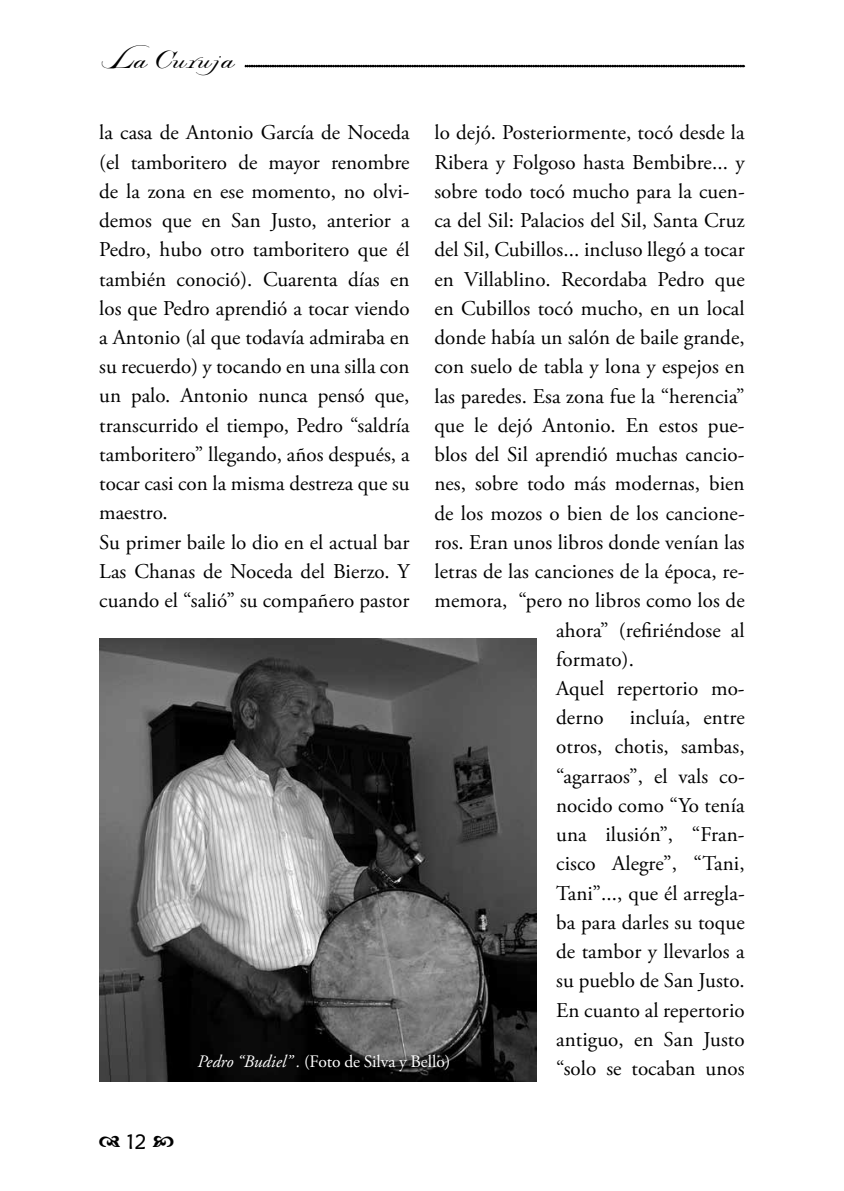
<style>
.page{position:relative;width:844px;height:1191px;background:#fff}
.page>*{position:absolute;margin:0;border:0;box-sizing:border-box;transform-origin:0 0}
.t1{font:24.5px "Stockwell";color:#000}
.t2{font:21px/29.2px "Adobe Garamond Pro";letter-spacing:.005em;color:#000}
.t3{font:21px "Maiandra GD";color:#000}
.t4{font:17.5px "Adobe Garamond Pro";color:#fff}
.s1{font-style:italic}
</style>
<div class="page">
<svg style="left:245px;top:65px;width:499px;height:2px"></svg>
<img style="left:99px;top:638px;width:437px;height:443px">
<p class="t1" style="left:99px;top:46px;width:136px">La Curuja</p>
<p class="t2" style="left:99px;top:119px;width:312px">la casa de Antonio García de Noceda (el tamboritero de mayor renombre de la zona en ese momento, no olvi&shy;demos que en San Justo, anterior a Pedro, hubo otro tamboritero que él también conoció). Cuarenta días en los que Pedro aprendió a tocar viendo a Antonio (al que todavía admiraba en su recuerdo) y tocando en una silla con un palo. Antonio nunca pensó que, transcurrido el tiempo, Pedro “saldría tamboritero” llegando, años después, a tocar casi con la misma destreza que su maestro.<br>Su primer baile lo dio en el actual bar Las Chanas de Noceda del Bierzo. Y cuando el “salió” su compañero pastor</p>
<p class="t2" style="left:434px;top:119px;width:312px">lo dejó. Posteriormente, tocó desde la</p>
<p class="t2" style="left:434px;top:148px;width:312px">Ribera y Folgoso hasta Bembibre... y</p>
<p class="t2" style="left:434px;top:177px;width:312px">sobre todo tocó mucho para la cuen-</p>
<p class="t2" style="left:434px;top:207px;width:311px">ca del Sil: Palacios del Sil, Santa Cruz</p>
<p class="t2" style="left:434px;top:236px;width:312px">del Sil, Cubillos... incluso llegó a tocar</p>
<p class="t2" style="left:434px;top:265px;width:312px">en Villablino. Recordaba Pedro que</p>
<p class="t2" style="left:434px;top:294px;width:312px">en Cubillos tocó mucho, en un local</p>
<p class="t2" style="left:434px;top:323px;width:312px">donde había un salón de baile grande,</p>
<p class="t2" style="left:434px;top:353px;width:312px">con suelo de tabla y lona y espejos en</p>
<p class="t2" style="left:434px;top:382px;width:312px">las paredes. Esa zona fue la “herencia”</p>
<p class="t2" style="left:434px;top:411px;width:312px">que le dejó Antonio. En estos pue-</p>
<p class="t2" style="left:434px;top:440px;width:312px">blos del Sil aprendió muchas cancio-</p>
<p class="t2" style="left:434px;top:470px;width:312px">nes, sobre todo más modernas, bien</p>
<p class="t2" style="left:434px;top:499px;width:312px">de los mozos o bien de los cancione-</p>
<p class="t2" style="left:434px;top:528px;width:312px">ros. Eran unos libros donde venían las</p>
<p class="t2" style="left:434px;top:557px;width:311px">letras de las canciones de la época, re-</p>
<p class="t2" style="left:434px;top:587px;width:312px">memora, “pero no libros como los de</p>
<p class="t2" style="left:556px;top:616px;width:190px">ahora” (refiriéndose al</p>
<p class="t2" style="left:556px;top:645px;width:79px">formato).</p>
<p class="t2" style="left:556px;top:674px;width:190px">Aquel repertorio mo-</p>
<p class="t2" style="left:556px;top:703px;width:190px">derno incluía, entre</p>
<p class="t2" style="left:556px;top:733px;width:190px">otros, chotis, sambas,</p>
<p class="t2" style="left:556px;top:762px;width:190px">“agarraos”, el vals co-</p>
<p class="t2" style="left:556px;top:791px;width:190px">nocido como “Yo tenía</p>
<p class="t2" style="left:556px;top:820px;width:190px">una ilusión”, “Fran-</p>
<p class="t2" style="left:556px;top:850px;width:190px">cisco Alegre”, “Tani,</p>
<p class="t2" style="left:556px;top:879px;width:190px">Tani”..., que él arregla-</p>
<p class="t2" style="left:556px;top:908px;width:190px">ba para darles su toque</p>
<p class="t2" style="left:556px;top:937px;width:190px">de tambor y llevarlos a</p>
<p class="t2" style="left:556px;top:967px;width:190px">su pueblo de San Justo.</p>
<p class="t2" style="left:556px;top:996px;width:190px">En cuanto al repertorio</p>
<p class="t2" style="left:556px;top:1025px;width:190px">antiguo, en San Justo</p>
<p class="t2" style="left:556px;top:1054px;width:190px">“solo se tocaban unos</p>
<p class="t4" style="left:197px;top:1050px;width:254px"><span class="s1">Pedro “Budiel” .</span> (Foto de Silva y Bello)</p>
<p class="t3" style="left:126px;top:1128px;width:22px">12</p>
</div>
